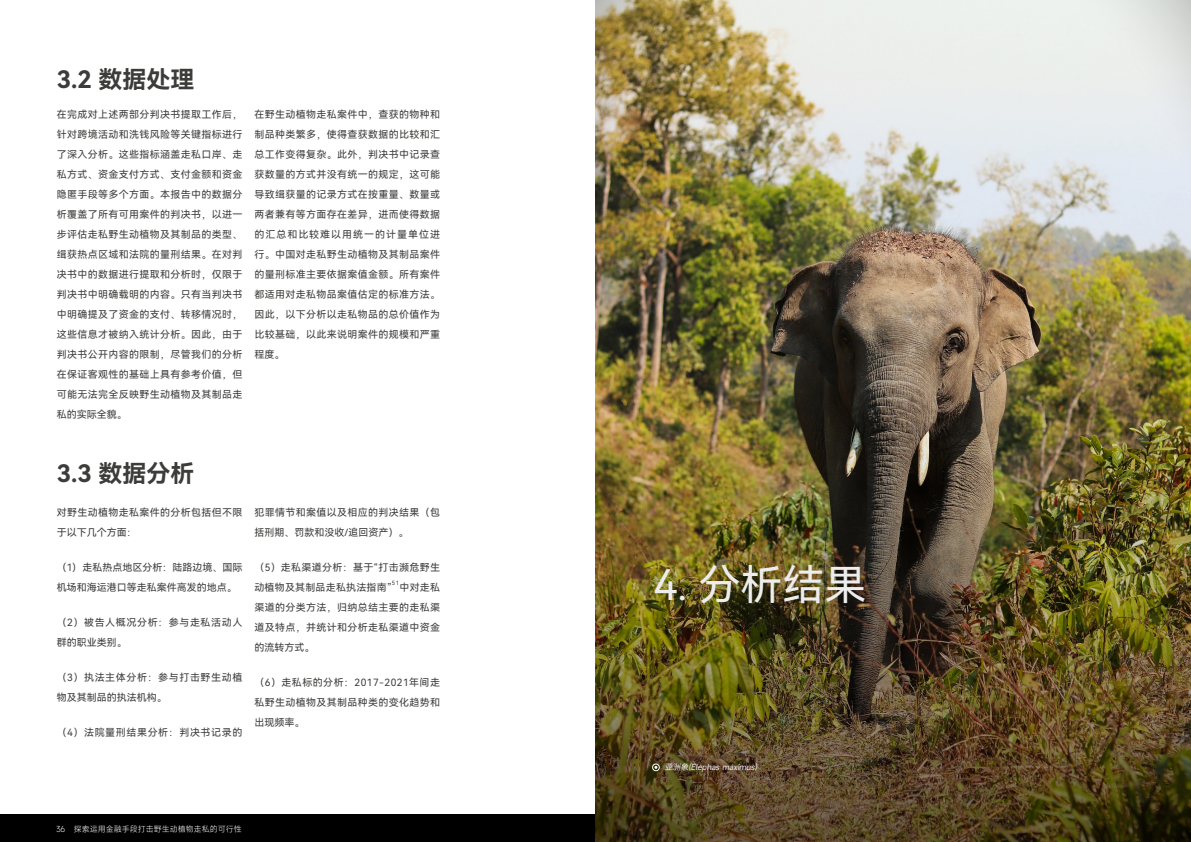
<style>
.page{position:relative;width:1191px;height:842px;background:#fff}
.page>*{position:absolute;margin:0;border:0;box-sizing:border-box;transform-origin:0 0}
.t1{font:42px "Harmony OS Sans SC";color:#ededed}
.t2{font:24px "Harmony OS Sans SC Bold";color:#3c3c3b}
.t3{font:10px/20px "Harmony OS Sans SC";letter-spacing:.035em;color:#3c3c3b;text-align:justify}
.t4{font:10px/20px "Harmony OS Sans SC";letter-spacing:.06em;color:#3c3c3b}
.t5{font:10px/20px "Harmony OS Sans SC";color:#3c3c3b}
.t6{font:300 8px "Mi Sans";color:#fff}
.t7{font:italic 8px "Mi Sans";color:#fff}
.t8{font:5.8px "Harmony OS Sans SC";color:#3c3c3b}
</style>
<div class="page">
<div style="left:0;top:814px;width:1191px;height:28px;background:#000"></div>
<img style="left:595px;top:0;width:596px;height:378px">
<img style="left:595px;top:378px;width:596px;height:464px">
<div style="left:652px;top:764px;width:7px;height:7px;border:1px solid #fff;border-radius:50%"></div>
<h2 class="t2" style="left:57px;top:63px;width:139px">3.2 数据处理</h2>
<p class="t3" style="left:57px;top:104px;width:187px">在完成对上述两部分判决书提取工作后，针对跨境活动和洗钱风险等关键指标进行了深入分析。这些指标涵盖走私口岸、走私方式、资金支付方式、支付金额和资金隐匿手段等多个方面。本报告中的数据分析覆盖了所有可用案件的判决书，以进一步评估走私野生动植物及其制品的类型、缉获热点区域和法院的量刑结果。在对判决书中的数据进行提取和分析时，仅限于判决书中明确载明的内容。只有当判决书中明确提及了资金的支付、转移情况时，这些信息才被纳入统计分析。因此，由于判决书公开内容的限制，尽管我们的分析在保证客观性的基础上具有参考价值，但可能无法完全反映野生动植物及其制品走私的实际全貌。</p>
<p class="t3" style="left:254px;top:104px;width:187px">在野生动植物走私案件中，查获的物种和制品种类繁多，使得查获数据的比较和汇总工作变得复杂。此外，判决书中记录查获数量的方式并没有统一的规定，这可能导致缉获量的记录方式在按重量、数量或两者兼有等方面存在差异，进而使得数据的汇总和比较难以用统一的计量单位进行。中国对走私野生动植物及其制品案件的量刑标准主要依据案值金额。所有案件都适用对走私物品案值估定的标准方法。因此，以下分析以走私物品的总价值作为比较基础，以此来说明案件的规模和严重程度。</p>
<h2 class="t2" style="left:57px;top:456px;width:139px">3.3 数据分析</h2>
<p class="t3" style="left:57px;top:502px;width:187px">对野生动植物走私案件的分析包括但不限于以下几个方面：</p>
<p class="t5" style="left:57px;top:557px;width:187px">（1) 走私热点地区分析：陆路边境、国际机场和海运港口等走私案件高发的地点。</p>
<p class="t4" style="left:57px;top:612px;width:187px">（2）被告人概况分析：参与走私活动人群的职业类别。</p>
<p class="t4" style="left:57px;top:667px;width:187px">（3）执法主体分析：参与打击野生动植物及其制品的执法机构。</p>
<p class="t4" style="left:57px;top:722px;width:187px">（4）法院量刑结果分析：判决书记录的</p>
<p class="t3" style="left:254px;top:502px;width:187px">犯罪情节和案值以及相应的判决结果（包括刑期、罚款和没收/追回资产）。</p>
<p class="t3" style="left:254px;top:557px;width:187px">（5）走私渠道分析：基于“打击濒危野生动植物及其制品走私执法指南”</p>
<p class="t8" style="left:392px;top:579px;width:9px">51</p>
<p class="t3" style="left:254px;top:577px;width:187px;text-indent:145px">中对走私渠道的分类方法，归纳总结主要的走私渠道及特点，并统计和分析走私渠道中资金的流转方式。</p>
<p class="t3" style="left:254px;top:672px;width:187px">（6）走私标的分析：2017-2021年间走私野生动植物及其制品种类的变化趋势和出现频率。</p>
<p class="t6" style="left:56px;top:824px;width:187px">36 探索运用金融手段打击野生动植物走私的可行性</p>
<h1 class="t1" style="left:653px;top:555px;width:214px">4. 分析结果</h1>
<p class="t7" style="left:664px;top:762px;width:96px">亚洲象(Elephas maximus)</p>
</div>
